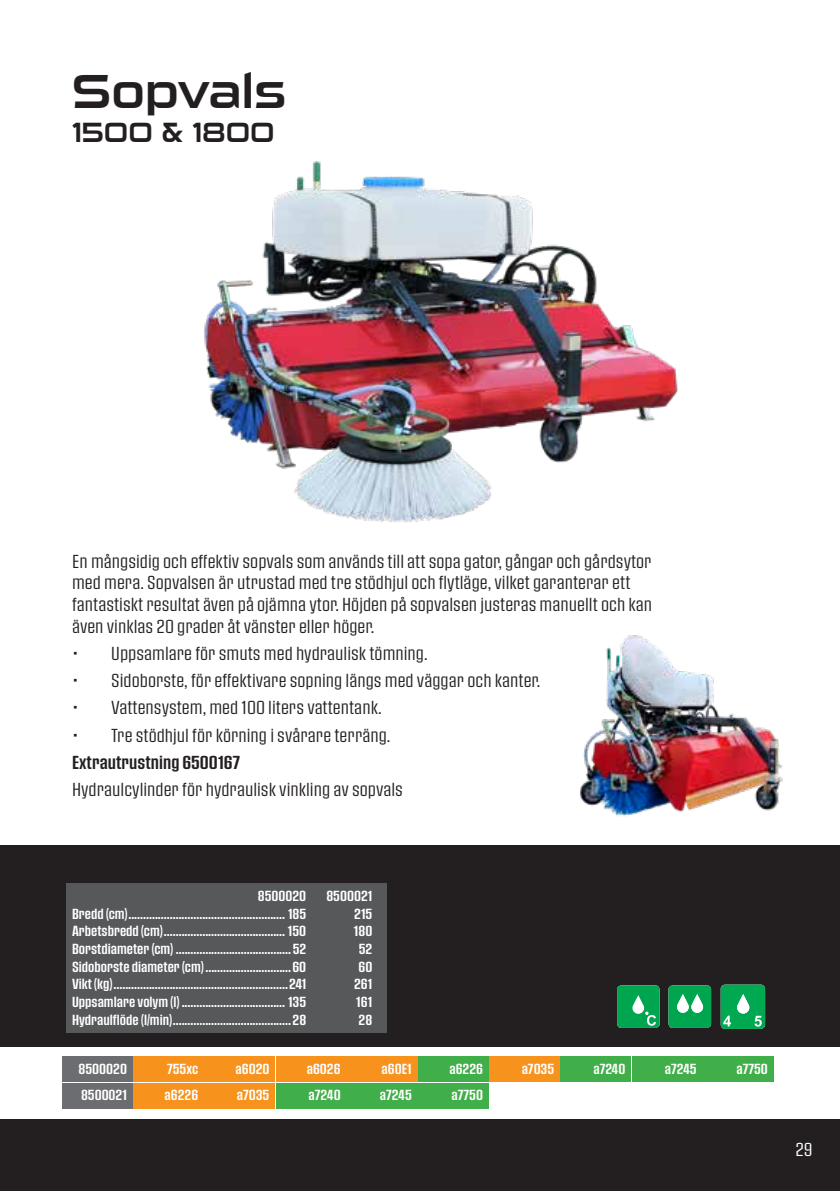
<style>
.page{position:relative;width:840px;height:1191px;background:#fff}
.page>*{position:absolute;margin:0;border:0;box-sizing:border-box;transform-origin:0 0}
.t1{font:48px "Sui Generis Rg";color:#231f20}
.t2{font:28px "Sui Generis Rg";color:#231f20}
.t3{font:18px/21.6px "Pressio No.41";color:#231f20}
.t4{font:18px "Pressio No.43";color:#231f20}
.t5{font:18px "Pressio No.41";color:#fff}
.t6{font:14px "Pressio No.43";color:#fff}
</style>
<div class="page">
<div style="left:0;top:1119px;width:839px;height:72px;background:#231f20"></div>
<div style="left:0;top:845px;width:839px;height:202px;background:#231f20"></div>
<img style="left:204px;top:161px;width:474px;height:362px">
<div style="left:62px;top:1056px;width:71px;height:25px;background:#6c6d70"></div>
<div style="left:133px;top:1056px;width:71px;height:25px;background:#f7931d"></div>
<div style="left:204px;top:1056px;width:71px;height:25px;background:#f7931d"></div>
<div style="left:276px;top:1056px;width:70px;height:25px;background:#f7931d"></div>
<div style="left:347px;top:1056px;width:70px;height:25px;background:#f7931d"></div>
<div style="left:418px;top:1056px;width:70px;height:25px;background:#40ae49"></div>
<div style="left:489px;top:1056px;width:70px;height:25px;background:#f7931d"></div>
<div style="left:560px;top:1056px;width:70px;height:25px;background:#40ae49"></div>
<div style="left:631px;top:1056px;width:71px;height:25px;background:#40ae49"></div>
<div style="left:702px;top:1056px;width:71px;height:25px;background:#40ae49"></div>
<div style="left:62px;top:1082px;width:71px;height:26px;background:#6c6d70"></div>
<div style="left:133px;top:1082px;width:71px;height:26px;background:#f7931d"></div>
<div style="left:204px;top:1082px;width:71px;height:26px;background:#f7931d"></div>
<div style="left:276px;top:1082px;width:70px;height:26px;background:#40ae49"></div>
<div style="left:347px;top:1082px;width:70px;height:26px;background:#40ae49"></div>
<div style="left:418px;top:1082px;width:70px;height:26px;background:#40ae49"></div>
<img style="left:580px;top:635px;width:203px;height:182px">
<div style="left:720px;top:984px;width:44px;height:45px;background:#00a851;border-radius:4px"></div>
<svg style="left:723px;top:1015px;width:7px;height:11px"></svg>
<svg style="left:754px;top:1015px;width:7px;height:11px"></svg>
<svg style="left:737px;top:994px;width:11px;height:19px"></svg>
<div style="left:668px;top:985px;width:42px;height:43px;background:#00a54f;border-radius:4px"></div>
<svg style="left:677px;top:994px;width:25px;height:18px"></svg>
<div style="left:616px;top:985px;width:43px;height:43px;background:#00a54f;border-radius:4px"></div>
<svg style="left:632px;top:995px;width:23px;height:30px"></svg>
<div style="left:66px;top:883px;width:321px;height:25px;background:#57585a"></div>
<div style="left:66px;top:901px;width:321px;height:25px;background:#57585a"></div>
<div style="left:66px;top:918px;width:321px;height:26px;background:#57585a"></div>
<div style="left:66px;top:936px;width:321px;height:25px;background:#57585a"></div>
<div style="left:66px;top:954px;width:321px;height:25px;background:#57585a"></div>
<div style="left:66px;top:971px;width:321px;height:26px;background:#57585a"></div>
<div style="left:66px;top:989px;width:321px;height:25px;background:#57585a"></div>
<div style="left:66px;top:1007px;width:321px;height:25px;background:#57585a"></div>
<h1 class="t1" style="left:72px;top:64px;width:215px">Sopvals</h1>
<h2 class="t2" style="left:72px;top:116px;width:204px">1500 &amp; 1800</h2>
<p class="t3" style="left:72px;top:550px;width:581px">En mångsidig och effektiv sopvals som används till att sopa gator, gångar och gårdsytor med mera. Sopvalsen är utrustad med tre stödhjul och flytläge, vilket garanterar ett fantastiskt resultat även på ojämna ytor. Höjden på sopvalsen justeras manuellt och kan även vinklas 20 grader åt vänster eller höger.</p>
<p class="t3" style="left:72px;top:642px;width:357px">• Uppsamlare för smuts med hydraulisk tömning.</p>
<p class="t3" style="left:72px;top:669px;width:469px">• Sidoborste, för effektivare sopning längs med väggar och kanter.</p>
<p class="t3" style="left:72px;top:696px;width:311px">• Vattensystem, med 100 liters vattentank.</p>
<p class="t3" style="left:72px;top:724px;width:320px">• Tre stödhjul för körning i svårare terräng.</p>
<p class="t4" style="left:72px;top:752px;width:169px">Extrautrustning 6500167</p>
<p class="t3" style="left:72px;top:778px;width:332px">Hydraulcylinder för hydraulisk vinkling av sopvals</p>
<p class="t6" style="left:258px;top:887px;width:50px">8500020</p>
<p class="t6" style="left:326px;top:887px;width:47px">8500021</p>
<p class="t6" style="left:72px;top:905px;width:235px">Bredd (cm)..................................................... 185</p>
<p class="t6" style="left:354px;top:905px;width:20px">215</p>
<p class="t6" style="left:72px;top:923px;width:235px">Arbetsbredd (cm)......................................... 150</p>
<p class="t6" style="left:354px;top:923px;width:20px">180</p>
<p class="t6" style="left:72px;top:940px;width:235px">Borstdiameter (cm) .......................................52</p>
<p class="t6" style="left:358px;top:940px;width:15px">52</p>
<p class="t6" style="left:72px;top:958px;width:235px">Sidoborste diameter (cm) .............................60</p>
<p class="t6" style="left:358px;top:958px;width:15px">60</p>
<p class="t6" style="left:72px;top:976px;width:236px">Vikt (kg)...........................................................241</p>
<p class="t6" style="left:354px;top:976px;width:20px">261</p>
<p class="t6" style="left:72px;top:993px;width:235px">Uppsamlare volym (l) ................................... 135</p>
<p class="t6" style="left:356px;top:993px;width:18px">161</p>
<p class="t6" style="left:72px;top:1011px;width:235px">Hydraulflöde (l/min)........................................28</p>
<p class="t6" style="left:358px;top:1011px;width:15px">28</p>
<p class="t6" style="left:79px;top:1060px;width:50px">8500020</p>
<p class="t6" style="left:167px;top:1060px;width:33px">755xc</p>
<p class="t6" style="left:235px;top:1060px;width:35px">a6020</p>
<p class="t6" style="left:306px;top:1060px;width:35px">a6026</p>
<p class="t6" style="left:381px;top:1060px;width:32px">a60E1</p>
<p class="t6" style="left:449px;top:1060px;width:35px">a6226</p>
<p class="t6" style="left:521px;top:1060px;width:34px">a7035</p>
<p class="t6" style="left:593px;top:1060px;width:34px">a7240</p>
<p class="t6" style="left:664px;top:1060px;width:33px">a7245</p>
<p class="t6" style="left:736px;top:1060px;width:33px">a7750</p>
<p class="t6" style="left:81px;top:1087px;width:47px">8500021</p>
<p class="t6" style="left:164px;top:1087px;width:35px">a6226</p>
<p class="t6" style="left:237px;top:1087px;width:34px">a7035</p>
<p class="t6" style="left:308px;top:1087px;width:34px">a7240</p>
<p class="t6" style="left:380px;top:1087px;width:33px">a7245</p>
<p class="t6" style="left:451px;top:1087px;width:33px">a7750</p>
<p class="t5" style="left:794px;top:1139px;width:19px">29</p>
</div>
